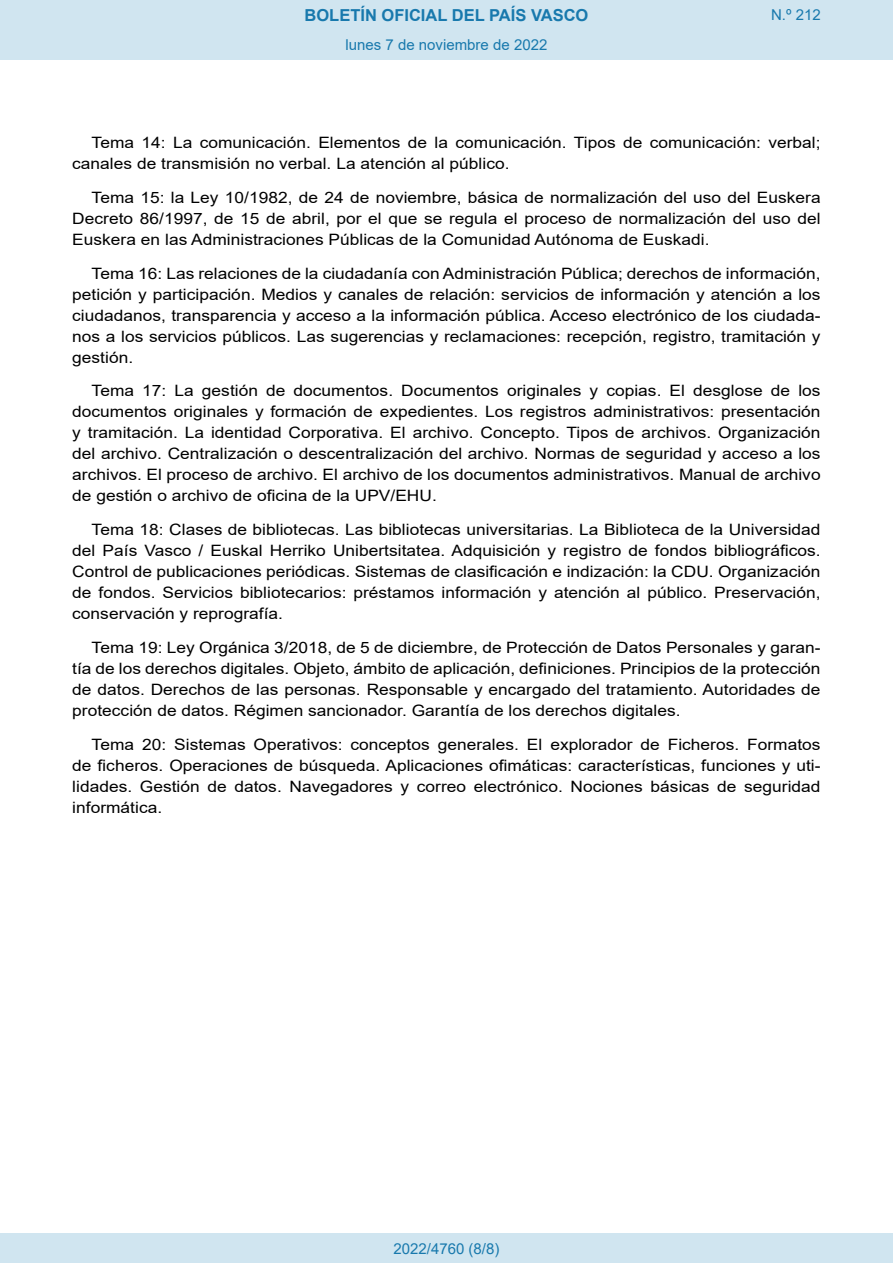
<style>
.page{position:relative;width:893px;height:1263px;background:#fff}
.page>*{position:absolute;margin:0;border:0;box-sizing:border-box;transform-origin:0 0}
.t1{font:700 16.5px "Arial";color:#1879ad}
.BOPVDetalle{font:15.6px/21px "Arial";color:#000;text-align:justify;scale:1.11 1}
.Paginacion_Centro{font:15px "Arial";color:#1879ad}
</style>
<div class="page">
<div style="left:0;top:0;width:893px;height:60px;background:#d0e5f0"></div>
<div style="left:0;top:1233px;width:893px;height:30px;background:#d0e5f0"></div>
<p class="t1" style="left:305px;top:3px;width:285px">BOLETÍN OFICIAL DEL PAÍS VASCO</p>
<p class="Paginacion_Centro" style="left:346px;top:35px;width:203px">lunes 7 de noviembre de 2022</p>
<p class="Paginacion_Centro" style="left:771px;top:5px;width:51px">N.º 212</p>
<p class="BOPVDetalle" style="left:72px;top:132px;width:676px;text-indent:19px">Tema 14: La comunicación. Elementos de la comunicación. Tipos de comunicación: verbal; canales de transmisión no verbal. La atención al público.</p>
<p class="BOPVDetalle" style="left:72px;top:187px;width:676px;text-indent:19px">Tema 15: la Ley 10/1982, de 24 de noviembre, básica de normalización del uso del Euskera Decreto 86/1997, de 15 de abril, por el que se regula el proceso de normalización del uso del Euskera en las Administraciones Públicas de la Comunidad Autónoma de Euskadi.</p>
<p class="BOPVDetalle" style="left:72px;top:263px;width:676px;text-indent:19px">Tema 16: Las relaciones de la ciudadanía con Administración Pública; derechos de información, petición y participación. Medios y canales de relación: servicios de información y atención a los ciudadanos, transparencia y acceso a la información pública. Acceso electrónico de los ciudada&shy;nos a los servicios públicos. Las sugerencias y reclamaciones: recepción, registro, tramitación y gestión.</p>
<p class="BOPVDetalle" style="left:72px;top:380px;width:676px;text-indent:19px">Tema 17: La gestión de documentos. Documentos originales y copias. El desglose de los documentos originales y formación de expedientes. Los registros administrativos: presentación y tramitación. La identidad Corporativa. El archivo. Concepto. Tipos de archivos. Organización del archivo. Centralización o descentralización del archivo. Normas de seguridad y acceso a los archivos. El proceso de archivo. El archivo de los documentos administrativos. Manual de archivo de gestión o archivo de oficina de la UPV/EHU.</p>
<p class="BOPVDetalle" style="left:72px;top:519px;width:676px;text-indent:19px">Tema 18: Clases de bibliotecas. Las bibliotecas universitarias. La Biblioteca de la Universidad del País Vasco / Euskal Herriko Unibertsitatea. Adquisición y registro de fondos bibliográficos.<br>Control de publicaciones periódicas. Sistemas de clasificación e indización: la CDU. Organización de fondos. Servicios bibliotecarios: préstamos información y atención al público. Preservación, conservación y reprografía.</p>
<p class="BOPVDetalle" style="left:72px;top:637px;width:676px;text-indent:19px">Tema 19: Ley Orgánica 3/2018, de 5 de diciembre, de Protección de Datos Personales y garan&shy;tía de los derechos digitales. Objeto, ámbito de aplicación, definiciones. Principios de la protección de datos. Derechos de las personas. Responsable y encargado del tratamiento. Autoridades de protección de datos. Régimen sancionador. Garantía de los derechos digitales.</p>
<p class="BOPVDetalle" style="left:72px;top:734px;width:676px;text-indent:19px">Tema 20: Sistemas Operativos: conceptos generales. El explorador de Ficheros. Formatos de ficheros. Operaciones de búsqueda. Aplicaciones ofimáticas: características, funciones y uti&shy;lidades. Gestión de datos. Navegadores y correo electrónico. Nociones básicas de seguridad informática.</p>
<p class="Paginacion_Centro" style="left:393px;top:1238px;width:107px">2022/4760 (8/8)</p>
</div>
